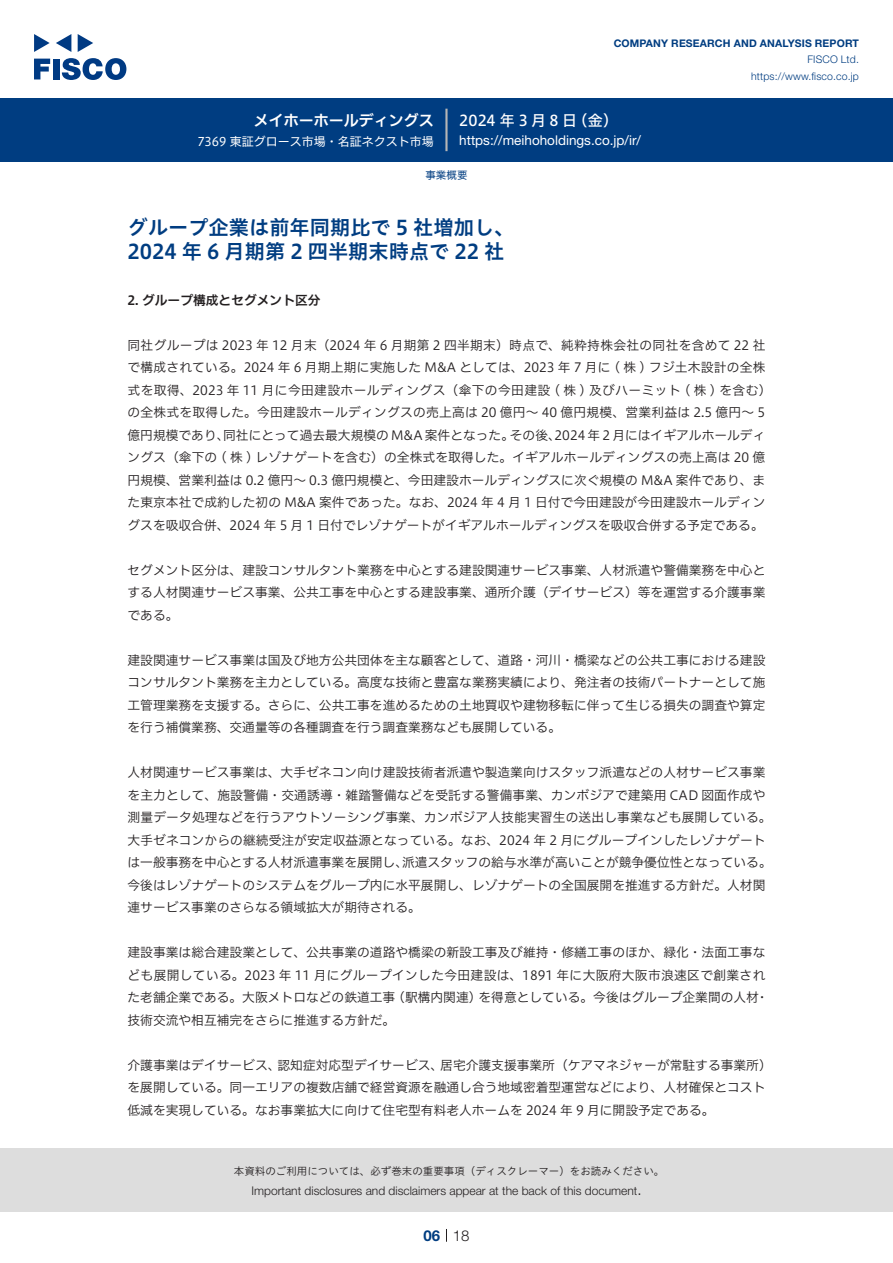
<style>
.page{position:relative;width:893px;height:1263px;background:#fff}
.page>*{position:absolute;margin:0;border:0;box-sizing:border-box;transform-origin:0 0}
.中タイトル{font:20.25px/24px "Hiragino UD Sans Std W6";color:#003d81}
.t1{font:15px "Hiragino UD Sans F Std N W5";letter-spacing:.22em;color:#fff}
.t2{font:15px "Hiragino UD Sans F Std N W6";color:#fff}
.t3{font:300 15px "Helvetica Neue LT Std";color:#231f20}
.t4{font:700 15px "Helvetica Neue LT Std";color:#003d81}
.t5{font:13.5px "Helvetica Neue LT Std";color:#fff}
.本文{font:12.75px/22.5px "Hiragino UD Sans F Std N W3";color:#231f20}
.本文-2{font:12.75px "Hiragino UD Sans F Std N W3";letter-spacing:.025em;color:#231f20}
.本文-3{font:12.75px "Hiragino UD Sans F Std N W3";letter-spacing:.03em;color:#231f20}
.本文-4{font:12.75px "Hiragino UD Sans F Std N W3";letter-spacing:.02em;color:#231f20}
.小タイトル{font:12.75px "Hiragino UD Sans F Std N W6";color:#231f20}
.t6{font:300 12px "Helvetica Neue LT Std";color:#231f20}
.t7{font:12px "Hiragino UD Sans F Std N W4";color:#fff}
.t8{font:10.5px "Hiragino UD Sans Std W3";color:#231f20}
.t9{font:700 10.5px "Helvetica Neue LT Std";letter-spacing:.015em;color:#003d81}
.t10{font:300 10.5px/16.5px "Helvetica Neue LT Std";letter-spacing:.015em;color:#003d81;text-align:right}
.ヘッダー{font:10.5px "Hiragino UD Sans F Std N W4";color:#003d81}
</style>
<div class="page">
<div style="left:0;top:1148px;width:893px;height:64px;background:#ddd"></div>
<svg style="left:34px;top:59px;width:16px;height:20px"></svg>
<div style="left:53px;top:59px;width:6px;height:20px;background:#003a83"></div>
<svg style="left:62px;top:58px;width:64px;height:22px"></svg>
<svg style="left:34px;top:34px;width:16px;height:18px"></svg>
<svg style="left:78px;top:34px;width:15px;height:18px"></svg>
<svg style="left:56px;top:34px;width:15px;height:18px"></svg>
<div style="left:0;top:98px;width:893px;height:64px;background:#003d81"></div>
<hr style="left:445px;top:109px;width:3px;height:42px;background:#b5b5b6">
<svg style="left:446px;top:1229px;width:1px;height:13px"></svg>
<p class="t2" style="left:254px;top:109px;width:182px">メイホーホールディングス</p>
<p class="t7" style="left:197px;top:132px;width:238px">7369 東証グロース市場・名証ネクスト市場</p>
<p class="t9" style="left:614px;top:37px;width:247px">COMPANY RESEARCH AND ANALYSIS REPORT</p>
<p class="t10" style="left:751px;top:51px;width:109px">FISCO Ltd. https://www.fisco.co j p.</p>
<p class="t1" style="left:459px;top:109px;width:119px">2024年3月8日</p>
<p class="t1" style="left:572px;top:109px;width:47px">（金(</p>
<p class="t5" style="left:459px;top:132px;width:183px">https://meihoholdings. c o j p. /i r/</p>
<p class="ヘッダー" style="left:425px;top:167px;width:43px">事業概要</p>
<p class="中タイトル" style="left:128px;top:214px;width:388px">グループ企業は前年同期比で 5 社増加し、<br>2024 年 6 月期第 2 四半期末時点で 22 社</p>
<p class="小タイトル" style="left:128px;top:290px;width:195px">2. グループ構成とセグメント区分</p>
<p class="本文-2" style="left:128px;top:335px;width:639px">同社グループは 2023 年 12 月末（2024 年 6 月期第 2 四半期末）時点で、純粋持株会社の同社を含めて 22 社</p>
<p class="本文" style="left:128px;top:355px;width:639px">で構成されている。2024 年 6 月期上期に実施した M&amp;A としては、2023 年 7 月に ( 株 ) フジ土木設計の全株</p>
<p class="本文-3" style="left:128px;top:380px;width:646px">式を取得、2023 年 11 月に今田建設ホールディングス（傘下の今田建設 ( 株 ) 及びハーミット ( 株 ) を含む(</p>
<p class="本文-4" style="left:128px;top:403px;width:639px">の全株式を取得した。今田建設ホールディングスの売上高は 20 億円～ 40 億円規模、営業利益は 2.5 億円~ 5</p>
<p class="本文" style="left:554px;top:423px;width:212px">2024 年 2 月にはイギアルホールディ</p>
<p class="本文" style="left:128px;top:423px;width:639px">億円規模であり、<br>ングス（傘下の ( 株 ) レゾナゲートを含む）の全株式を取得した。イギアルホールディングスの売上高は 20 億円規模、営業利益は 0.2 億円～ 0.3 億円規模と、今田建設ホールディングスに次ぐ規模の M&amp;A 案件であり、また東京本社で成約した初の M&amp;A 案件であった。なお、2024 年 4 月 1 日付で今田建設が今田建設ホールディングスを吸収合併、2024 年 5 月 1 日付でレゾナゲートがイギアルホールディングスを吸収合併する予定である。</p>
<p class="本文" style="left:128px;top:558px;width:639px;text-align:justify">セグメント区分は、建設コンサルタント業務を中心とする建設関連サービス事業、人材派遣や警備業務を中心とする人材関連サービス事業、公共工事を中心とする建設事業、通所介護（デイサービス）等を運営する介護事業である。</p>
<p class="本文" style="left:128px;top:648px;width:639px;text-align:justify">建設関連サービス事業は国及び地方公共団体を主な顧客として、道路・河川・橋梁などの公共工事における建設コンサルタント業務を主力としている。高度な技術と豊富な業務実績により、発注者の技術パートナーとして施工管理業務を支援する。さらに、公共工事を進めるための土地買収や建物移転に伴って生じる損失の調査や算定を行う補償業務、交通量等の各種調査を行う調査業務なども展開している。</p>
<p class="本文" style="left:128px;top:760px;width:639px">人材関連サービス事業は、大手ゼネコン向け建設技術者派遣や製造業向けスタッフ派遣などの人材サービス事業</p>
<p class="本文" style="left:128px;top:783px;width:639px">を主力として、施設警備・交通誘導・雑踏警備などを受託する警備事業、カンボジアで建築用 CAD 図面作成や</p>
<p class="本文" style="left:128px;top:805px;width:646px">測量データ処理などを行うアウトソーシング事業、カンボジア人技能実習生の送出し事業なども展開している。</p>
<p class="本文" style="left:128px;top:828px;width:639px">大手ゼネコンからの継続受注が安定収益源となっている。なお、2024 年 2 月にグループインしたレゾナゲート</p>
<p class="本文" style="left:402px;top:850px;width:371px">派遣スタッフの給与水準が高いことが競争優位性となっている。</p>
<p class="本文" style="left:223px;top:423px;width:292px">同社にとって過去最大規模の M&amp;A 案件となった。</p>
<p class="本文" style="left:510px;top:423px;width:53px">その後、</p>
<p class="本文" style="left:128px;top:850px;width:639px">は一般事務を中心とする人材派遣事業を展開し、<br>今後はレゾナゲートのシステムをグループ内に水平展開し、レゾナゲートの全国展開を推進する方針だ。人材関連サービス事業のさらなる領域拡大が期待される。</p>
<p class="本文" style="left:128px;top:940px;width:642px;text-align:right">建設事業は総合建設業として、公共事業の道路や橋梁の新設工事及び維持・修繕工事のほか、緑化・法面工事なども展開している。2023 年 11 月にグループインした今田建設は、1891 年に大阪府大阪市浪速区で創業され・</p>
<p class="本文" style="left:478px;top:985px;width:282px">を得意としている。今後はグループ企業間の人材</p>
<p class="本文" style="left:128px;top:985px;width:269px">た老舗企業である。大阪メトロなどの鉄道工事技術交流や相互補完をさらに推進する方針だ。</p>
<p class="本文" style="left:392px;top:985px;width:91px">（駅構内関連）</p>
<p class="本文" style="left:128px;top:1053px;width:639px">介護事業はデイサービス、<br>を展開している。同一エリアの複数店舗で経営資源を融通し合う地域密着型運営などにより、人材確保とコスト低減を実現している。なお事業拡大に向けて住宅型有料老人ホームを 2024 年 9 月に開設予定である。</p>
<p class="本文" style="left:278px;top:1053px;width:167px">認知症対応型デイサービス、</p>
<p class="本文" style="left:440px;top:1053px;width:333px">居宅介護支援事業所（ケアマネジャーが常駐する事業所(</p>
<p class="t8" style="left:234px;top:1163px;width:432px">本資料のご利用については、必ず巻末の重要事項（ディスクレーマー）をお読みください。</p>
<p class="t3" style="left:637px;top:1180px;width:6px">.</p>
<p class="t6" style="left:251px;top:1183px;width:387px">Important disclosures and disclaimers appear at the back of this document</p>
<p class="t4" style="left:423px;top:1226px;width:18px">06</p>
<p class="t3" style="left:453px;top:1226px;width:18px">18</p>
</div>
